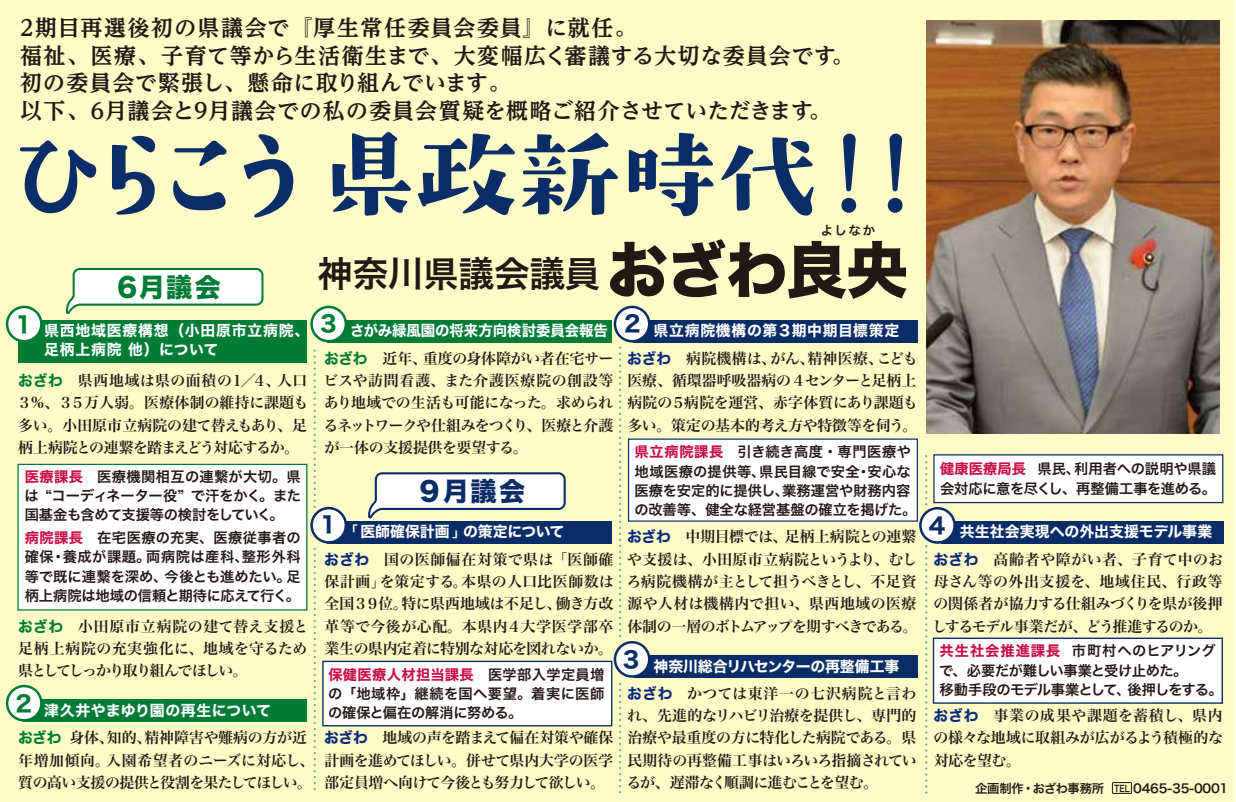
<style>
.page{position:relative;width:1236px;height:802px;background:#fff}
.page>*{position:absolute;margin:0;border:0;box-sizing:border-box;transform-origin:0 0}
.t1{font:100.8px "DS ayumin";letter-spacing:-.04em;color:#0a2d67}
.t2{font:35.52px "Hiragino Sans W6";color:#221815}
.t3{font:26.07px "Hiragino Sans W8";color:#007c36}
.t4{font:26.07px "Hiragino Sans W8";color:#0a2d67}
.t5{font:22.4px "Hiragino Sans W7";color:#0a2d67}
.t6{font:22.4px "Hiragino Sans W7";color:#007c36}
.t7{font:700 22.05px/27.5px "Reim Ythz Pr 6 N";letter-spacing:.04em;color:#221815}
.t8{font:14.88px/22.4px "Hira Min Pro N W6";letter-spacing:-.02em;color:#221815;text-align:justify}
.t9{font:14.88px "Hiragino Sans W7";color:#fff}
.t10{font:14.88px/18.6px "Hiragino Sans W7";letter-spacing:.05em;color:#fff}
.t11{font:14.88px "Hiragino Sans W7";letter-spacing:.045em;color:#fff}
.t12{font:14.88px "Hiragino Sans W7";letter-spacing:.02em;color:#fff}
.t13{font:14.17px/19.2px "Hiragino Sans W6";letter-spacing:-.005em;color:#221815}
.t14{font:14.17px/19.2px "Hiragino Sans W6";letter-spacing:-.03em;color:#221815}
.t15{font:14.17px "Hiragino Sans W7";letter-spacing:.025em;color:#c80e47}
.t16{font:12.42px "Hiragino Sans W6";color:#221815}
.t17{font:12.25px "Hira Kaku Pro N W6";letter-spacing:-.02em;color:#221815}
.s1{font-family:"Hiragino Sans W7";color:#007c36}
.s2{font-family:"Hiragino Sans W7";color:#c80e47}
.s3{font-family:"Hira Kaku Std N W8";font-size:61.07px}
.s4{font-family:"Hiragino Sans W5"}
.s5{font-family:"Hiragino Sans W7";color:#08287e}
.s6{font-family:"Hiragino Sans W6";color:#221815}
.s7{font-size:9.28px}
</style>
<div class="page">
<div style="left:0;top:0;width:1234px;height:801px;background:#fffbc7"></div>
<svg style="left:313px;top:349px;width:3px;height:442px"></svg>
<svg style="left:310px;top:509px;width:9px;height:36px"></svg>
<div style="left:327px;top:521px;width:285px;height:22px;background:#0a2d67"></div>
<div style="left:312px;top:508px;width:34px;height:34px;background:#fff;border-radius:50%"></div>
<div style="left:310px;top:507px;width:37px;height:36px;border:3px solid #0a2d67;border-radius:50%"></div>
<div style="left:24px;top:699px;width:283px;height:22px;background:#007c36"></div>
<div style="left:7px;top:686px;width:34px;height:34px;background:#fff;border-radius:50%"></div>
<div style="left:6px;top:684px;width:37px;height:37px;border:3px solid #007c36;border-radius:50%"></div>
<div style="left:635px;top:655px;width:283px;height:22px;background:#0a2d67"></div>
<div style="left:327px;top:320px;width:285px;height:22px;background:#007c36"></div>
<div style="left:322px;top:660px;width:290px;height:66px;background:#fff;border:1px solid #0a2d67"></div>
<div style="left:628px;top:438px;width:290px;height:83px;background:#fff"></div>
<div style="left:933px;top:454px;width:290px;height:49px;background:#fff;border:1px solid #0a2d67"></div>
<div style="left:633px;top:320px;width:285px;height:22px;background:#0a2d67"></div>
<div style="left:941px;top:521px;width:282px;height:22px;background:#0a2d67"></div>
<div style="left:17px;top:463px;width:290px;height:147px;background:#fff;border:1px solid #007c36"></div>
<div style="left:18px;top:320px;width:289px;height:42px;background:#007c36"></div>
<svg style="left:925px;top:456px;width:2px;height:338px"></svg>
<div style="left:1112px;top:782px;width:20px;height:11px;border:1px solid #221815"></div>
<svg style="left:619px;top:347px;width:2px;height:446px"></svg>
<div style="left:7px;top:307px;width:34px;height:34px;background:#fff;border-radius:50%"></div>
<div style="left:6px;top:305px;width:37px;height:37px;border:3px solid #007c36;border-radius:50%"></div>
<svg style="left:615px;top:309px;width:9px;height:32px"></svg>
<svg style="left:615px;top:639px;width:13px;height:41px"></svg>
<svg style="left:921px;top:506px;width:12px;height:37px"></svg>
<div style="left:920px;top:508px;width:35px;height:34px;background:#fff;border-radius:50%"></div>
<div style="left:919px;top:507px;width:37px;height:36px;border:3px solid #0a2d67;border-radius:50%"></div>
<div style="left:615px;top:307px;width:34px;height:34px;background:#fff;border-radius:50%"></div>
<div style="left:614px;top:305px;width:36px;height:37px;border:3px solid #0a2d67;border-radius:50%"></div>
<div style="left:615px;top:642px;width:34px;height:34px;background:#fff;border-radius:50%"></div>
<div style="left:614px;top:641px;width:36px;height:36px;border:3px solid #0a2d67;border-radius:50%"></div>
<div style="left:312px;top:307px;width:34px;height:34px;background:#fff;border-radius:50%"></div>
<div style="left:310px;top:305px;width:37px;height:37px;border:3px solid #007c36;border-radius:50%"></div>
<img style="left:926px;top:20px;width:294px;height:413px">
<div style="left:933px;top:637px;width:290px;height:66px;background:#fff;border:1px solid #0a2d67"></div>
<svg style="left:66px;top:268px;width:198px;height:46px"></svg>
<svg style="left:368px;top:472px;width:198px;height:46px"></svg>
<h3 class="t7" style="left:16px;top:14px;width:840px">２期目再選後初の県議会で『厚生常任委員会委員』に就任。<br>福祉、医療、子育て等から生活衛生まで、大変幅広く審議する大切な委員会です。初の委員会で緊張し、懸命に取り組んでいます。<br>以下、６月議会と９月議会での私の委員会質疑を概略ご紹介させていただきます。</h3>
<h1 class="t1" style="left:4px;top:118px;width:944px">ひらこう県政新時代！！</h1>
<h3 class="t3" style="left:117px;top:272px;width:105px">6月議会</h3>
<h3 class="t6" style="left:16px;top:306px;width:18px">1</h3>
<p class="t10" style="left:44px;top:322px;width:266px">県西地域医療構想（小田原市立病院、足柄上病院 他）について</p>
<p class="t8" style="left:17px;top:368px;width:293px"><span class="s1">おざわ</span> 県西地域は県の面積の１／４、人口３％、３５万人弱。医療体制の維持に課題も多い。小田原市立病院の建て替えもあり、足柄上病院との連繋を踏まえどう対応するか。</p>
<p class="t13" style="left:25px;top:466px;width:278px;text-align:justify"><span class="s2">医療課長</span> 医療機関相互の連繋が大切。県は “コーディネーター役” で汗をかく。また国基金も含めて支援等の検討をしていく。</p>
<p class="t13" style="left:25px;top:527px;width:278px;text-align:justify"><span class="s2">病院課長</span> 在宅医療の充実、医療従事者の確保・養成が課題。両病院は産科、整形外科等で既に連繋を深め、今後とも進めたい。足柄上病院は地域の信頼と期待に応えて行く。</p>
<p class="t8" style="left:18px;top:613px;width:292px"><span class="s1">おざわ</span>　小田原市立病院の建て替え支援と足柄上病院の充実強化に、地域を守るため県としてしっかり取り組んでほしい。</p>
<p class="t12" style="left:44px;top:698px;width:228px">津久井やまゆり園の再生について</p>
<p class="t8" style="left:18px;top:725px;width:298px;text-align:left"><span class="s1">おざわ</span>身体、知的、精神障害や難病の方が近年増加傾向。入園希望者のニーズに対応し、質の高い支援の提供と役割を果たしてほしい。</p>
<h3 class="t6" style="left:16px;top:685px;width:18px">2</h3>
<p class="t16" style="left:821px;top:219px;width:56px">よしなか</p>
<h2 class="t2" style="left:317px;top:241px;width:592px">神奈川県議会議員<span class="s3">おざわ良央</span></h2>
<h3 class="t6" style="left:320px;top:306px;width:18px">3</h3>
<p class="t9" style="left:350px;top:319px;width:259px">さがみ緑風園の将来方向検討委員会報告</p>
<p class="t8" style="left:323px;top:346px;width:292px"><span class="s1">おざわ</span>　近年、重度の身体障がい者在宅サービスや訪問看護、また介護医療院の創設等あり地域での生活も可能になった。求められるネットワークや仕組みをつくり、医療と介護が一体の支援提供を要望する。</p>
<h3 class="t4" style="left:419px;top:476px;width:107px">9月議会</h3>
<h3 class="t5" style="left:320px;top:507px;width:18px">1</h3>
<p class="t9" style="left:343px;top:520px;width:223px"><span class="s4">「</span>医師確保計画<span class="s4">」</span>の策定について</p>
<p class="t8" style="left:324px;top:546px;width:291px"><span class="s5">おざわ</span> 国の医師偏在対策で県は「医師確保計画」を策定する。本県の人口比医師数は全国３９位。特に県西地域は不足し、働き方改革等で今後が心配。本県内４大学医学部卒業生の県内定着に特別な対応を図れないか。</p>
<p class="t15" style="left:328px;top:663px;width:277px">保健医療人材担当課長<span class="s6">　医学部入学定員増</span></p>
<p class="t13" style="left:328px;top:683px;width:278px">の「地域枠」継続を国へ要望。着実に医師の確保と偏在の解消に努める。</p>
<p class="t8" style="left:324px;top:725px;width:291px"><span class="s5">おざわ</span>　地域の声を踏まえて偏在対策や確保計画を進めてほしい。併せて県内大学の医学部定員増へ向けて今後とも努力して欲しい。</p>
<h3 class="t5" style="left:624px;top:306px;width:18px">2</h3>
<p class="t11" style="left:653px;top:319px;width:247px">県立病院機構の第３期中期目標策定</p>
<p class="t8" style="left:627px;top:346px;width:292px"><span class="s5">おざわ</span>　病院機構は、がん、精神医療、こども医療、循環器呼吸器病の 4センターと足柄上病院の５病院を運営、赤字体質にあり課題も多い。策定の基本的考え方や特徴等を伺う。</p>
<p class="t13" style="left:634px;top:442px;width:283px"><span class="s2">県立病院課長</span>　引き続き高度・専門医療や地域医療の提供等、県民目線で安全・安心な医療を安定的に提供し、業務運営や財務内容の改善等、健全な経営基盤の確立を掲げた。</p>
<p class="t8" style="left:626px;top:524px;width:293px"><span class="s5">おざわ</span>　中期目標では、足柄上病院との連繋や支援は、小田原市立病院というより、むしろ病院機構が主として担うべきとし、不足資源や人材は機構内で担い、県西地域の医療体制の一層のボトムアップを期すべきである。</p>
<p class="t9" style="left:653px;top:654px;width:247px">神奈川総合リハセンターの再整備工事</p>
<p class="t8" style="left:626px;top:680px;width:292px"><span class="s5">おざわ</span>　かつては東洋一の七沢病院と言われ、先進的なリハビリ治療を提供し、専門的治療や最重度の方に特化した病院である。県民期待の再整備工事はいろいろ指摘されているが、遅滞なく順調に進むことを望む。</p>
<h3 class="t5" style="left:623px;top:641px;width:18px">3</h3>
<p class="t13" style="left:940px;top:458px;width:278px"><span class="s2">健康医療局長</span> 県民、利用者への説明や県議会対応に意を尽くし、再整備工事を進める。</p>
<h3 class="t5" style="left:929px;top:508px;width:18px">4</h3>
<p class="t9" style="left:960px;top:520px;width:254px">共生社会実現への外出支援モデル事業</p>
<p class="t8" style="left:932px;top:546px;width:292px"><span class="s5">おざわ</span>　高齢者や障がい者、子育て中のお母さん等の外出支援を、地域住民、行政等の関係者が協力する仕組みづくりを県が後押しするモデル事業だが、どう推進するのか。</p>
<p class="t14" style="left:939px;top:640px;width:285px"><span class="s2">共生社会推進課長</span> 市町村へのヒアリングで、必要だが難しい事業と受け止めた。<br>移動手段のモデル事業として、後押しをする。</p>
<p class="t8" style="left:933px;top:703px;width:291px"><span class="s5">おざわ</span>　事業の成果や課題を蓄積し、県内の様々な地域に取組みが広がるよう積極的な対応を望む。</p>
<p class="t17" style="left:975px;top:777px;width:255px">企画制作・おざわ事務所 <span class="s7">TEL</span> 0465-35-0001</p>
</div>
